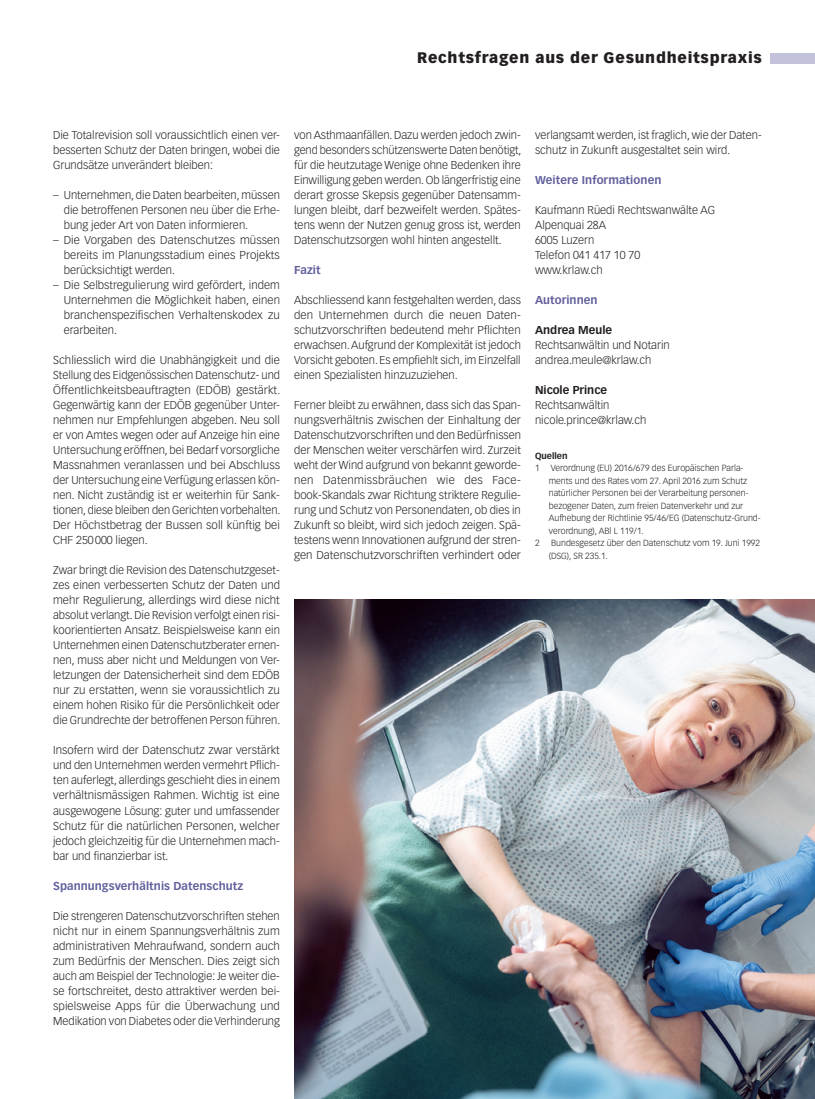
<style>
.page{position:relative;width:815px;height:1099px;background:#fff}
.page>*{position:absolute;margin:0;border:0;box-sizing:border-box;transform-origin:0 0}
.t1{font:900 15px "Vectora LT Std";letter-spacing:.05em;color:#231f20}
.Lauftext{font:300 11.25px/15px "Vectora LT Std";color:#231f20;text-align:justify}
.ZT_Recht{font:700 11.25px "Vectora LT Std";letter-spacing:.005em;color:#62619d}
.Lauftext-2{font:700 11.25px "Vectora LT Std";color:#231f20}
.Fussnote{font:300 8.75px/12.5px "Vectora LT Std";color:#231f20}
.Fussnote-2{font:700 8.75px "Vectora LT Std";color:#231f20}
</style>
<div class="page">
<div style="left:770px;top:53px;width:45px;height:10px;background:#c3c2db"></div>
<img style="left:294px;top:600px;width:521px;height:498px">
<h1 class="t1" style="left:417px;top:49px;width:346px">Rechtsfragen aus der Gesundheitspraxis</h1>
<p class="Lauftext" style="left:53px;top:128px;width:228px">Die Totalrevision soll voraussichtlich einen ver&shy;besserten Schutz der Daten bringen, wobei die Grundsätze unverändert bleiben:</p>
<p class="Lauftext" style="left:64px;top:188px;width:218px;text-indent:-11px">– Unternehmen, die Daten bearbeiten, müssen die betroffenen Personen neu über die Erhe&shy;bung jeder Art von Daten informieren.</p>
<p class="Lauftext" style="left:64px;top:233px;width:218px;text-indent:-11px">– Die Vorgaben des Datenschutzes müssen bereits im Planungsstadium eines Projekts berücksichtigt werden.</p>
<p class="Lauftext" style="left:64px;top:278px;width:218px;text-indent:-11px">– Die Selbstregulierung wird gefördert, indem Unternehmen die Möglichkeit haben, einen branchenspezifischen Verhaltenskodex zu erarbeiten.</p>
<p class="Lauftext" style="left:53px;top:353px;width:229px">Schliesslich wird die Unabhängigkeit und die Stellung des Eidgenössischen Datenschutz- und Öffentlichkeitsbeauftragten (EDÖB) gestärkt.<br>Gegenwärtig kann der EDÖB gegenüber Unter&shy;nehmen nur Empfehlungen abgeben. Neu soll er von Amtes wegen oder auf Anzeige hin eine Untersuchung eröffnen, bei Bedarf vorsorgliche Massnahmen veranlassen und bei Abschluss der Untersuchung eine Verfügung erlassen kön&shy;nen. Nicht zuständig ist er weiterhin für Sank&shy;tionen, diese bleiben den Gerichten vorbehalten.<br>Der Höchstbetrag der Bussen soll künftig bei CHF 250000 liegen.</p>
<p class="Lauftext" style="left:53px;top:563px;width:229px">Zwar bringt die Revision des Datenschutzgeset&shy;zes einen verbesserten Schutz der Daten und mehr Regulierung, allerdings wird diese nicht absolut verlangt. Die Revision verfolgt einen risi&shy;koorientierten Ansatz. Beispielsweise kann ein Unternehmen einen Datenschutzberater ernen&shy;nen, muss aber nicht und Meldungen von Ver&shy;letzungen der Datensicherheit sind dem EDÖB nur zu erstatten, wenn sie voraussichtlich zu einem hohen Risiko für die Persönlichkeit oder die Grundrechte der betroffenen Person führen.</p>
<p class="Lauftext" style="left:53px;top:743px;width:228px">Insofern wird der Datenschutz zwar verstärkt und den Unternehmen werden vermehrt Pflich&shy;ten auferlegt, allerdings geschieht dies in einem verhältnismässigen Rahmen. Wichtig ist eine ausgewogene Lösung: guter und umfassender Schutz für die natürlichen Personen, welcher jedoch gleichzeitig für die Unternehmen mach&shy;bar und finanzierbar ist.</p>
<p class="ZT_Recht" style="left:53px;top:878px;width:192px">Spannungsverhältnis Datenschutz</p>
<p class="Lauftext" style="left:53px;top:908px;width:228px">Die strengeren Datenschutzvorschriften stehen nicht nur in einem Spannungsverhältnis zum administrativen Mehraufwand, sondern auch zum Bedürfnis der Menschen. Dies zeigt sich auch am Beispiel der Technologie: Je weiter die&shy;se fortschreitet, desto attraktiver werden bei&shy;spielsweise Apps für die Überwachung und Medikation von Diabetes oder die Verhinderung</p>
<p class="Lauftext" style="left:294px;top:128px;width:229px">von Asthmaanfällen. Dazu werden jedoch zwin&shy;gend besonders schützenswerte Daten benötigt, für die heutzutage Wenige ohne Bedenken ihre Einwilligung geben werden. Ob längerfristig eine derart grosse Skepsis gegenüber Datensamm&shy;lungen bleibt, darf bezweifelt werden. Spätes&shy;tens wenn der Nutzen genug gross ist, werden Datenschutzsorgen wohl hinten angestellt.</p>
<p class="ZT_Recht" style="left:294px;top:263px;width:28px">Fazit</p>
<p class="Lauftext" style="left:294px;top:293px;width:228px">Abschliessend kann festgehalten werden, dass den Unternehmen durch die neuen Daten&shy;schutzvorschriften bedeutend mehr Pflichten erwachsen. Aufgrund der Komplexität ist jedoch Vorsicht geboten. Es empfiehlt sich, im Einzelfall einen Spezialisten hinzuzuziehen.</p>
<p class="Lauftext" style="left:294px;top:398px;width:228px">Ferner bleibt zu erwähnen, dass sich das Span&shy;nungsverhältnis zwischen der Einhaltung der Datenschutzvorschriften und den Bedürfnissen der Menschen weiter verschärfen wird. Zurzeit weht der Wind aufgrund von bekannt geworde&shy;nen Datenmissbräuchen wie des Face&shy;book-Skandals zwar Richtung striktere Regulie&shy;rung und Schutz von Personendaten, ob dies in Zukunft so bleibt, wird sich jedoch zeigen. Spä&shy;testens wenn Innovationen aufgrund der stren&shy;gen Datenschutzvorschriften verhindert oder</p>
<p class="Lauftext" style="left:535px;top:128px;width:228px">verlangsamt werden, ist fraglich, wie der Daten&shy;schutz in Zukunft ausgestaltet sein wird.</p>
<p class="ZT_Recht" style="left:535px;top:173px;width:128px">Weitere Informationen</p>
<p class="Lauftext" style="left:535px;top:203px;width:182px">Kaufmann Rüedi Rechtswanwälte AG</p>
<p class="Lauftext" style="left:535px;top:218px;width:73px">Alpenquai 28A</p>
<p class="Lauftext" style="left:535px;top:233px;width:61px">6005 Luzern</p>
<p class="Lauftext" style="left:535px;top:248px;width:107px">Telefon 041 417 10 70</p>
<p class="Lauftext" style="left:535px;top:263px;width:69px">www.krlaw.ch</p>
<p class="ZT_Recht" style="left:535px;top:293px;width:64px">Autorinnen</p>
<p class="Lauftext-2" style="left:535px;top:323px;width:79px">Andrea Meule</p>
<p class="Lauftext" style="left:535px;top:338px;width:136px">Rechtsanwältin und Notarin</p>
<p class="Lauftext" style="left:535px;top:353px;width:118px">andrea.meule@krlaw.ch</p>
<p class="Lauftext-2" style="left:535px;top:383px;width:74px">Nicole Prince</p>
<p class="Lauftext" style="left:535px;top:398px;width:76px">Rechtsanwältin</p>
<p class="Lauftext" style="left:535px;top:413px;width:113px">nicole.prince@krlaw.ch</p>
<p class="Fussnote-2" style="left:535px;top:450px;width:34px">Quellen</p>
<p class="Fussnote" style="left:535px;top:462px;width:6px">1</p>
<p class="Fussnote" style="left:549px;top:462px;width:213px">Verordnung (EU) 2016/679 des Europäischen Parla&shy;ments und des Rates vom 27. April 2016 zum Schutz natürlicher Personen bei der Verarbeitung personen&shy;bezogener Daten, zum freien Datenverkehr und zur Aufhebung der Richtlinie 95/46/EG (Datenschutz-Grund&shy;verordnung), ABl L 119/1.</p>
<p class="Fussnote" style="left:535px;top:537px;width:6px">2</p>
<p class="Fussnote" style="left:549px;top:537px;width:213px">Bundesgesetz über den Datenschutz vom 19. Juni 1992 (DSG), SR 235.1.</p>
</div>
